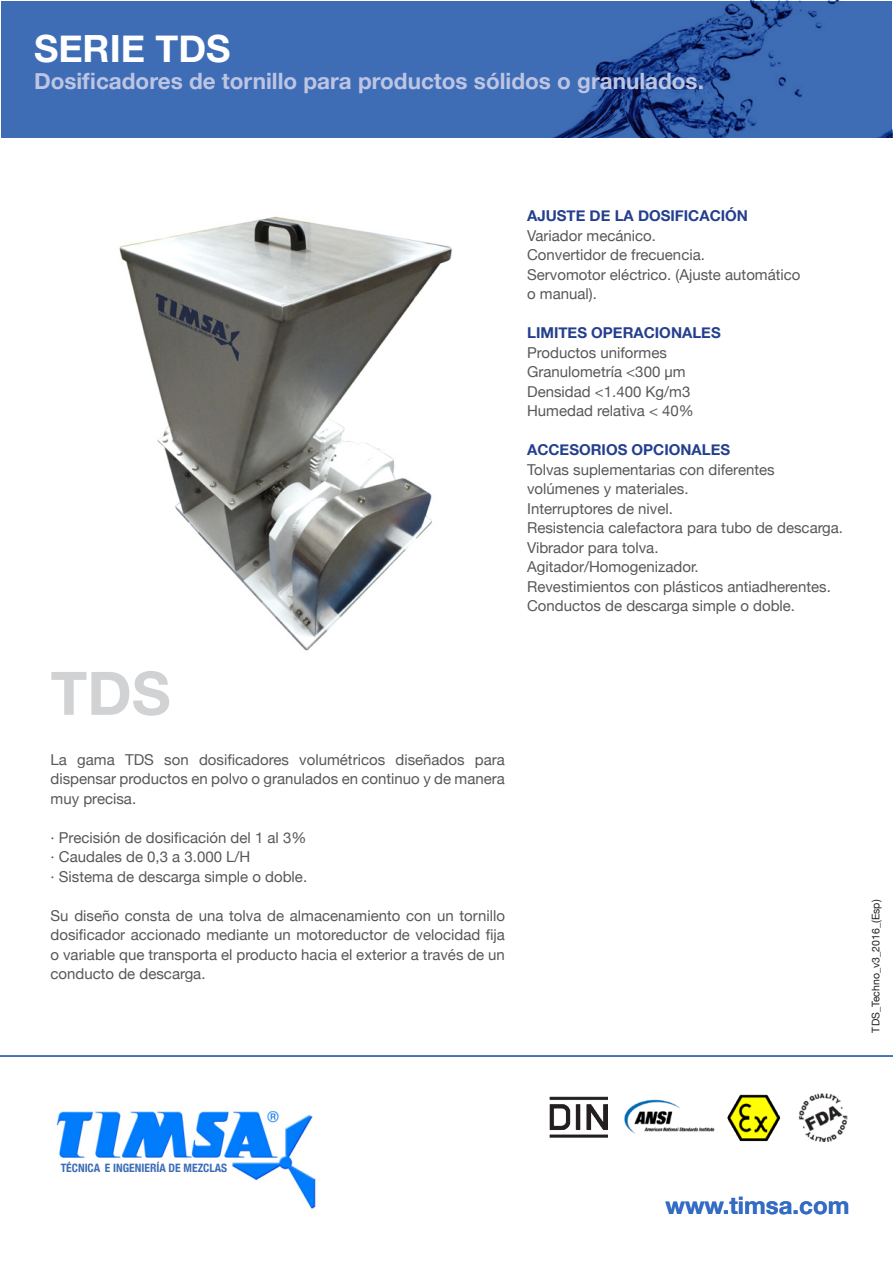
<style>
.page{position:relative;width:893px;height:1263px;background:#fff}
.page>*{position:absolute;margin:0;border:0;box-sizing:border-box;transform-origin:0 0}
.t1{font:700 60px "Helvetica Neue";color:#d1d2d4}
.t2{font:700 37.5px "Helvetica Neue";color:#fff}
.t3{font:700 24px "Helvetica Neue";color:#346cc3}
.t4{font:700 22.5px "Helvetica Neue";color:#bdc5e3}
.t5{font:15px/19.5px "Helvetica Neue";color:#57585a}
.t6{font:700 15px "Helvetica Neue";color:#253f8e}
.t7{font:700 condensed 11.55px "Helvetica Neue";color:#3e6db6}
.t8{font:10.5px "Helvetica Neue";color:#231f20}
</style>
<div class="page">
<img style="left:56px;top:1110px;width:260px;height:99px">
<img style="left:727px;top:1094px;width:54px;height:48px">
<img style="left:550px;top:1097px;width:57px;height:41px">
<img style="left:624px;top:1099px;width:91px;height:35px">
<img style="left:798px;top:1093px;width:50px;height:48px">
<hr style="left:0;top:1055px;width:893px;height:2px;background:#3e6db6">
<div style="left:1px;top:1px;width:891px;height:136px;background:#3e6db6"></div>
<img style="left:555px;top:0;width:338px;height:137px">
<img style="left:119px;top:216px;width:333px;height:435px">
<h2 class="t2" style="left:34px;top:15px;width:198px">SERIE TDS</h2>
<h3 class="t4" style="left:34px;top:61px;width:671px">Dosificadores de tornillo para productos sólidos o granulados.</h3>
<p class="t6" style="left:527px;top:202px;width:222px">AJUSTE DE LA DOSIFICACIÓN</p>
<p class="t5" style="left:527px;top:224px;width:275px">Variador mecánico.<br>Convertidor de frecuencia.<br>Servomotor eléctrico. (Ajuste automático o manual).</p>
<p class="t6" style="left:527px;top:319px;width:195px">LIMITES OPERACIONALES</p>
<p class="t5" style="left:527px;top:341px;width:168px">Productos uniformes<br>Granulometría &lt;300 μm<br>Densidad &lt;1.400 Kg/m3<br>Humedad relativa &lt; 40%</p>
<p class="t6" style="left:527px;top:436px;width:205px">ACCESORIOS OPCIONALES</p>
<p class="t5" style="left:527px;top:458px;width:317px">Tolvas suplementarias con diferentes volúmenes y materiales.<br>Interruptores de nivel.<br>Resistencia calefactora para tubo de descarga.<br>Vibrador para tolva.<br>Agitador/Homogenizador.<br>Revestimientos con plásticos antiadherentes.<br>Conductos de descarga simple o doble.</p>
<h1 class="t1" style="left:51px;top:639px;width:122px">TDS</h1>
<p class="t5" style="left:51px;top:749px;width:456px;text-align:justify">La gama TDS son dosificadores volumétricos diseñados para dispensar productos en polvo o granulados en continuo y de manera muy precisa.</p>
<p class="t5" style="left:51px;top:827px;width:258px">· Precisión de dosificación del 1 al 3% · Caudales de 0,3 a 3.000 L/H<br>· Sistema de descarga simple o doble.</p>
<p class="t5" style="left:51px;top:905px;width:456px;text-align:justify">Su diseño consta de una tolva de almacenamiento con un tornillo dosificador accionado mediante un motoreductor de velocidad fija o variable que transporta el producto hacia el exterior a través de un conducto de descarga.</p>
<p class="t8" style="left:867px;top:1032px;width:134px;rotate:-90deg">TDS_Techno_v3_2016_(Esp)</p>
<p class="t7" style="left:61px;top:1158px;width:168px">TÉCNICA E INGENIERÍA DE MEZCLAS</p>
<h3 class="t3" style="left:665px;top:1184px;width:185px">www.timsa.com</h3>
</div>
